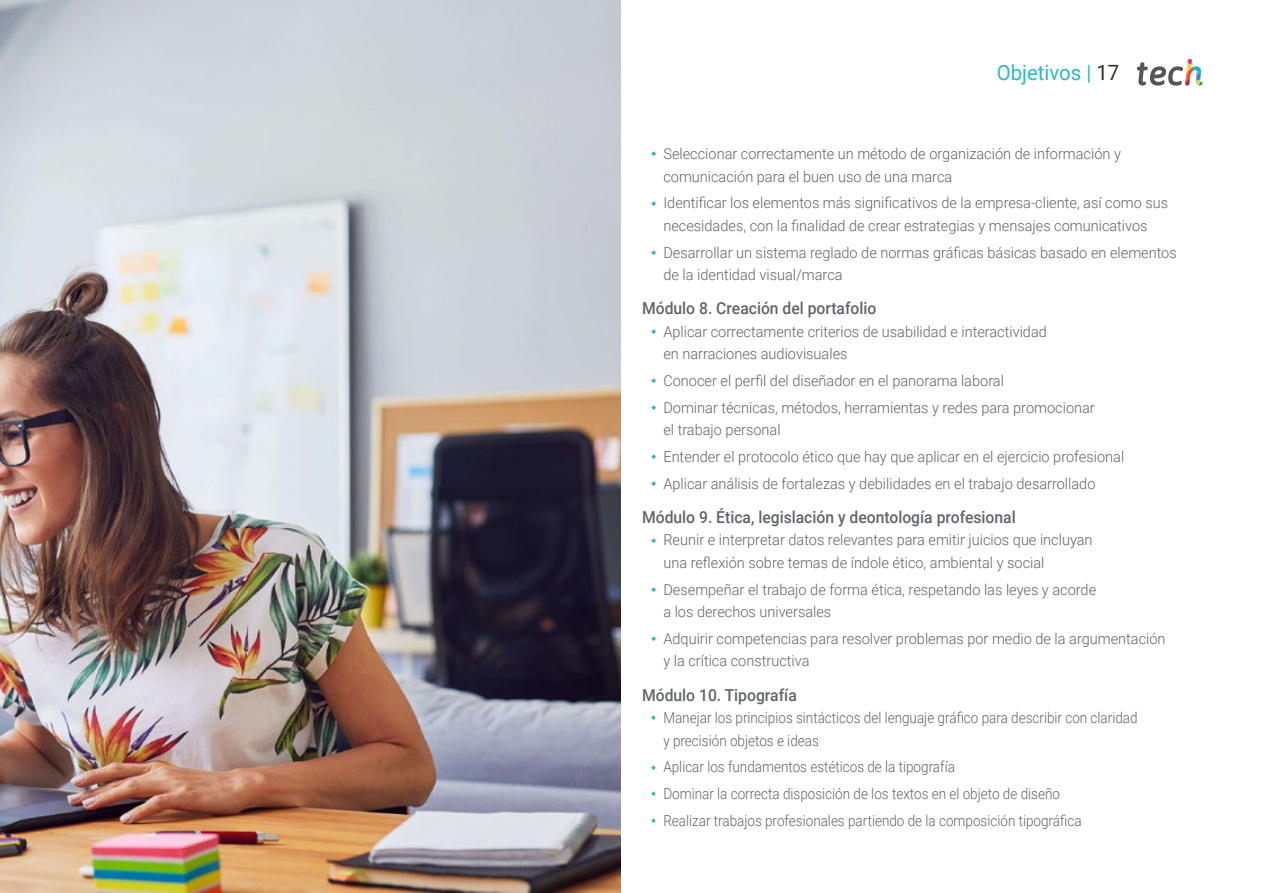
<style>
.page{position:relative;width:1263px;height:893px;background:#fff}
.page>*{position:absolute;margin:0;border:0;box-sizing:border-box;transform-origin:0 0}
.t1{font:21px "Roboto";color:#2db8c5}
.t2{font:500 16.5px "Roboto";color:#61646a;scale:.95 1}
.t3{font:300 15px/22.5px "Roboto";color:#61646a}
.t4{font:300 15px/26.7px "Roboto";color:#61646a;scale:.9 1}
.s1{color:#312e20}
</style>
<div class="page">
<svg style="left:1137px;top:59px;width:65px;height:27px"></svg>
<img style="left:0;top:0;width:621px;height:893px">
<h1 class="t1" style="left:997px;top:57px;width:124px">Objetivos | <span class="s1">17</span></h1>
<p class="t3" style="left:663px;top:142px;width:459px">Seleccionar correctamente un método de organización de información y comunicación para el buen uso de una marca</p>
<p class="t3" style="left:663px;top:191px;width:506px">Identificar los elementos más significativos de la empresa-cliente, así como sus necesidades, con la finalidad de crear estrategias y mensajes comunicativos</p>
<p class="t3" style="left:663px;top:240px;width:515px">Desarrollar un sistema reglado de normas gráficas básicas basado en elementos de la identidad visual/marca</p>
<p class="t2" style="left:642px;top:297px;width:248px">Módulo 8. Creación del portafolio</p>
<p class="t3" style="left:663px;top:320px;width:385px">Aplicar correctamente criterios de usabilidad e interactividad en narraciones audiovisuales</p>
<p class="t3" style="left:663px;top:367px;width:433px;line-height:26.7px">Conocer el perfil del diseñador en el panorama laboral<br>Dominar técnicas, métodos, herramientas y redes para promocionar</p>
<p class="t3" style="left:663px;top:416px;width:462px;line-height:26.7px">el trabajo personal<br>Entender el protocolo ético que hay que aplicar en el ejercicio profesional<br>Aplicar análisis de fortalezas y debilidades en el trabajo desarrollado</p>
<p class="t2" style="left:642px;top:505px;width:395px">Módulo 9. Ética, legislación y deontología profesional</p>
<p class="t3" style="left:663px;top:528px;width:431px">Reunir e interpretar datos relevantes para emitir juicios que incluyan una reflexión sobre temas de índole ético, ambiental y social</p>
<p class="t3" style="left:663px;top:577px;width:434px">Desempeñar el trabajo de forma ética, respetando las leyes y acorde a los derechos universales</p>
<p class="t3" style="left:663px;top:627px;width:504px">Adquirir competencias para resolver problemas por medio de la argumentación y la crítica constructiva</p>
<p class="t2" style="left:642px;top:683px;width:164px">Módulo 10. Tipografía</p>
<p class="t4" style="left:663px;top:706px;width:528px;line-height:22.5px">Manejar los principios sintácticos del lenguaje gráfico para describir con claridad y precisión objetos e ideas</p>
<p class="t4" style="left:663px;top:753px;width:466px">Aplicar los fundamentos estéticos de la tipografía<br>Dominar la correcta disposición de los textos en el objeto de diseño<br>Realizar trabajos profesionales partiendo de la composición tipográfica</p>
</div>
